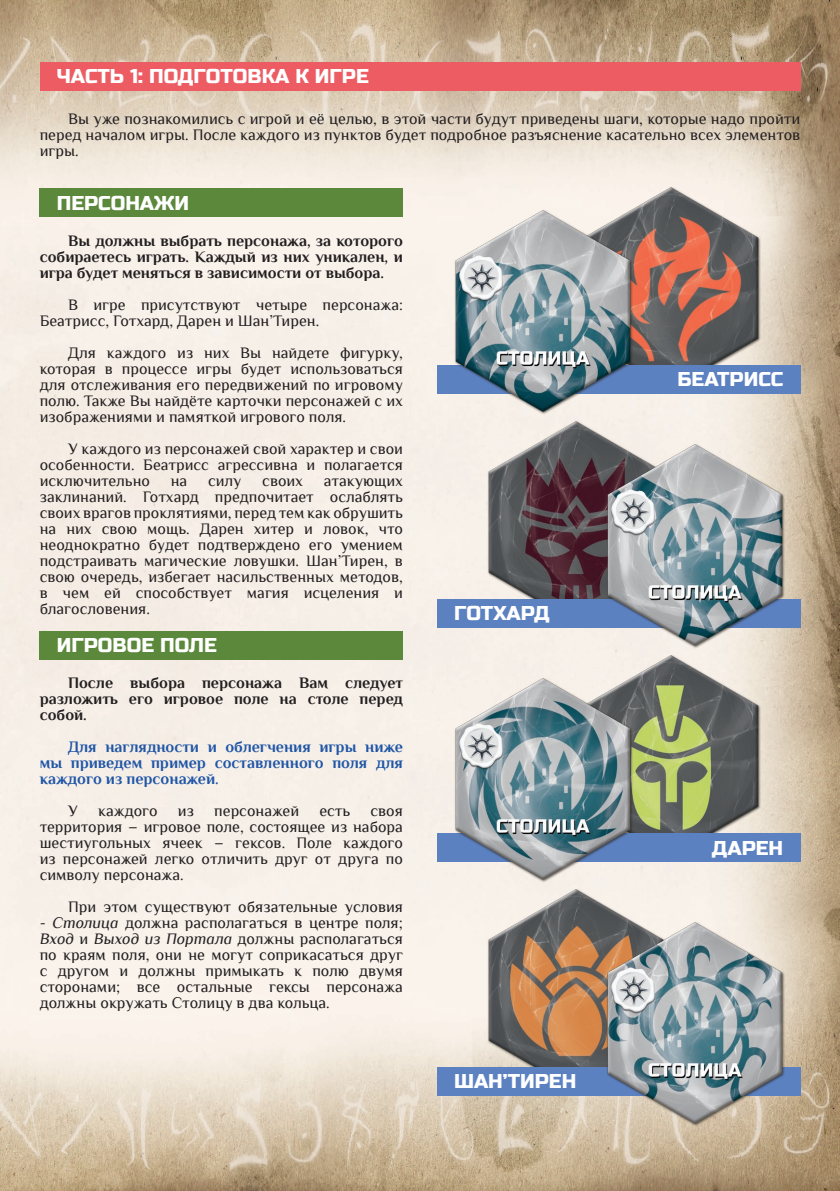
<style>
.page{position:relative;width:840px;height:1191px;background:#fff}
.page>*{position:absolute;margin:0;border:0;box-sizing:border-box;transform-origin:0 0}
.t1{font:20px "Russo One";color:#fff}
.t2{font:16px/16px "Philosopher";color:#231f20;text-align:justify}
.t3{font:700 16px/16px "Philosopher";color:#231f20;text-align:justify}
.t4{font:700 16px/16px "Philosopher";color:#2056a6;text-align:justify}
.s1{font-style:italic}
</style>
<div class="page">
<img style="left:0;top:0;width:839px;height:1191px">
<div style="left:40px;top:62px;width:759px;height:28px;background:#ec5c62"></div>
<div style="left:40px;top:189px;width:363px;height:28px;background:#5b883b"></div>
<div style="left:40px;top:631px;width:363px;height:28px;background:#5b883b"></div>
<img style="left:470px;top:885px;width:211px;height:182px">
<div style="left:437px;top:1067px;width:362px;height:28px;background:#5c81c1"></div>
<img style="left:588px;top:917px;width:211px;height:211px">
<img style="left:565px;top:651px;width:211px;height:182px">
<div style="left:437px;top:833px;width:362px;height:28px;background:#5c81c1"></div>
<img style="left:437px;top:674px;width:210px;height:210px">
<img style="left:470px;top:416px;width:211px;height:183px">
<div style="left:437px;top:599px;width:362px;height:28px;background:#5c81c1"></div>
<img style="left:588px;top:439px;width:211px;height:211px">
<img style="left:565px;top:183px;width:211px;height:182px">
<div style="left:437px;top:365px;width:362px;height:28px;background:#5c81c1"></div>
<img style="left:437px;top:205px;width:210px;height:211px">
<p class="t1" style="left:57px;top:65px;width:313px">ЧАСТЬ 1: ПОДГОТОВКА К ИГРЕ</p>
<p class="t2" style="left:40px;top:111px;width:761px;text-indent:28px">Вы уже познакомились с игрой и её целью, в этой части будут приведены шаги, которые надо пройти перед началом игры. После каждого из пунктов будет подробное разъяснение касательно всех элементов игры.</p>
<p class="t1" style="left:57px;top:191px;width:134px">ПЕРСОНАЖИ</p>
<p class="t3" style="left:40px;top:232px;width:364px;text-indent:28px">Вы должны выбрать персонажа, за которого собираетесь играть. Каждый из них уникален, и игра будет меняться в зависимости от выбора.</p>
<p class="t2" style="left:40px;top:296px;width:364px;text-indent:28px">В игре присутствуют четыре персонажа:<br>Беатрисс, Готхард, Дарен и Шан’Тирен.</p>
<p class="t2" style="left:40px;top:344px;width:364px;text-indent:28px">Для каждого из них Вы найдете фигурку, которая в процессе игры будет использоваться для отслеживания его передвижений по игровому полю. Также Вы найдёте карточки персонажей с их изображениями и памяткой игрового поля.</p>
<p class="t2" style="left:40px;top:440px;width:364px;text-indent:28px">У каждого из персонажей свой характер и свои особенности. Беатрисс агрессивна и полагается исключительно</p>
<p class="t2" style="left:40px;top:472px;width:364px;text-indent:284px">атакующих заклинаний. Готхард предпочитает ослаблять своих врагов проклятиями, перед тем как обрушить на них свою мощь. Дарен хитер и ловок, что неоднократно будет подтверждено его умением подстраивать магические ловушки. Шан’Тирен, в свою очередь, избегает насильственных методов, в чем ей способствует магия исцеления и благословения.</p>
<p class="t2" style="left:171px;top:472px;width:18px">на</p>
<p class="t2" style="left:208px;top:472px;width:35px">силу</p>
<p class="t2" style="left:262px;top:472px;width:42px">своих</p>
<p class="t1" style="left:57px;top:633px;width:162px">ИГРОВОЕ ПОЛЕ</p>
<p class="t3" style="left:40px;top:675px;width:364px;text-indent:28px">После выбора персонажа Вам следует разложить его игровое поле на столе перед собой.</p>
<p class="t4" style="left:40px;top:739px;width:364px;text-indent:28px">Для наглядности и облегчения игры ниже мы приведем пример составленного поля для каждого из персонажей.</p>
<p class="t2" style="left:68px;top:803px;width:11px">У</p>
<p class="t2" style="left:98px;top:803px;width:61px">каждого</p>
<p class="t2" style="left:178px;top:803px;width:18px">из</p>
<p class="t2" style="left:214px;top:803px;width:86px">персонажей</p>
<p class="t2" style="left:319px;top:803px;width:32px">есть</p>
<p class="t2" style="left:40px;top:803px;width:364px;text-indent:330px">своя территория – игровое поле, состоящее из набора шестиугольных ячеек – гексов. Поле каждого из персонажей легко отличить друг от друга по символу персонажа.</p>
<p class="t2" style="left:68px;top:899px;width:336px">При этом существуют обязательные условия</p>
<p class="t2" style="left:40px;top:915px;width:364px">- <span class="s1">Столица</span> должна располагаться в центре поля; <span class="s1">Вход</span> и <span class="s1">Выход из Портала</span> должны располагаться по краям поля, они не могут соприкасаться друг с другом и должны примыкать к полю двумя сторонами; все остальные гексы персонажа должны окружать Столицу в два кольца.</p>
<p class="t1" style="left:454px;top:601px;width:97px">ГОТХАРД</p>
<p class="t1" style="left:454px;top:1070px;width:124px">ШАН’ТИРЕН</p>
<p class="t1" style="left:677px;top:367px;width:107px">БЕАТРИСС</p>
<p class="t1" style="left:711px;top:836px;width:73px">ДАРЕН</p>
</div>
